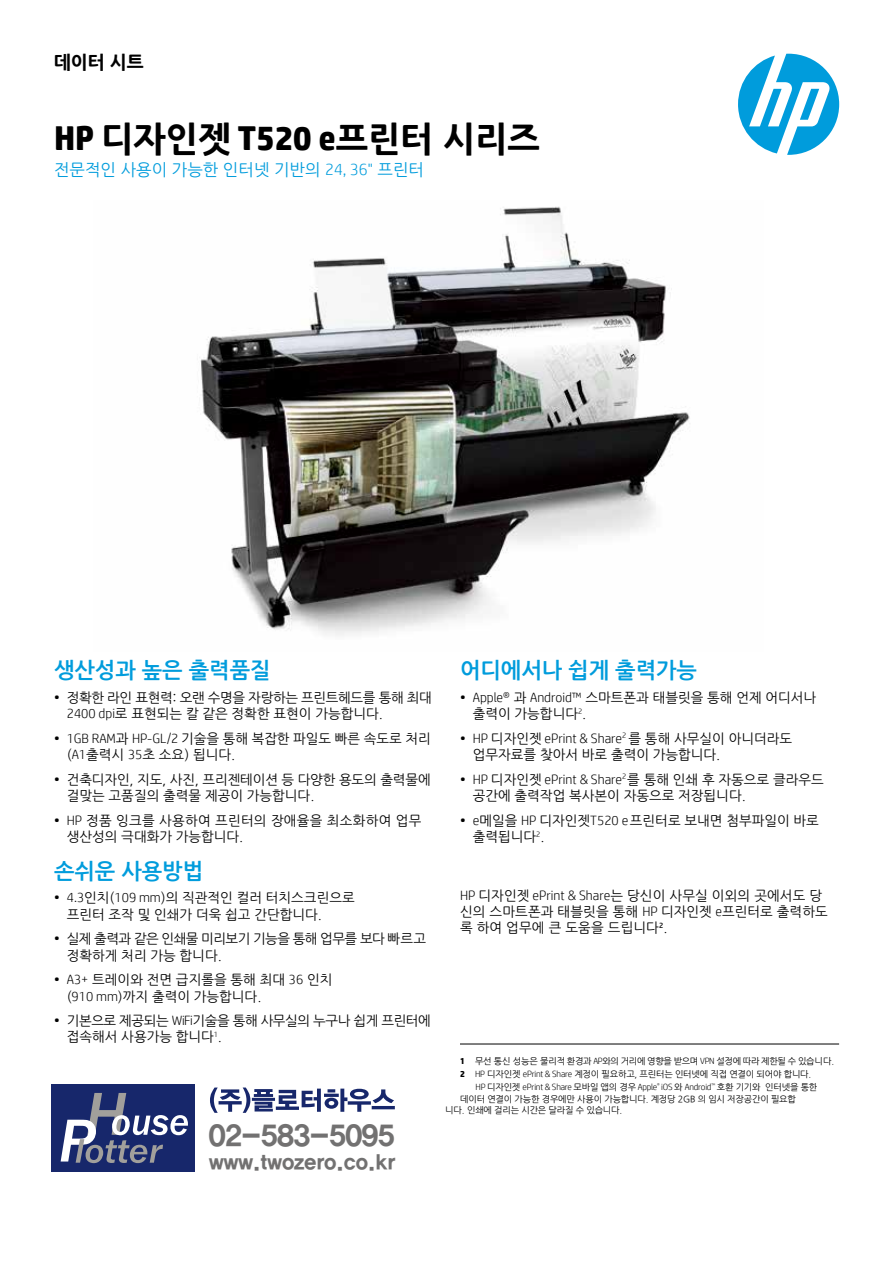
<style>
.page{position:relative;width:893px;height:1263px;background:#fff}
.page>*{position:absolute;margin:0;border:0;box-sizing:border-box;transform-origin:0 0}
.t1{font:700 34.5px "Nanum Gothic OTF Extra";color:#000}
.t2{font:28.95px "YDIYGO360";color:#727171}
.t3{font:21.75px "Nanum Gothic OTF Bold";color:#009cdc}
.t4{font:20.55px "YDIYGO360";color:#727171}
.t5{font:700 18px "Nanum Gothic OTF Extra";color:#000}
.t6{font:16.5px "Nanum Gothic OTF";color:#009cdc}
.t7{font:13.5px/16.2px "Nanum Gothic OTF";color:#000}
.t8{font:13.5px/16.2px "Nanum Gothic OTF";letter-spacing:-.025em;color:#000}
.t9{font:13.5px/16.2px "Nanum Gothic OTF";letter-spacing:-.03em;color:#000}
.t10{font:13.5px/16.2px "Nanum Gothic OTF";letter-spacing:.02em;color:#000}
.t11{font:13.5px/16.2px "Nanum Gothic OTF";letter-spacing:-.04em;color:#000}
.t12{font:9px/11.6px "Nanum Gothic OTF";letter-spacing:-.02em;color:#000}
.t13{font:300 9px "HP Simplified";letter-spacing:-.02em;color:#000}
.t14{font:9px "Nanum Gothic OTF";letter-spacing:-.04em;color:#000}
.s1{font-family:"HP Simplified"}
.s2{font-family:"HP Simplified";font-weight:300}
.s3{font-family:"HP Simplified";font-weight:700}
.s4{font-family:"Nanum Gothic OTF";font-weight:400}
</style>
<div class="page">
<svg style="left:738px;top:54px;width:101px;height:101px"></svg>
<img style="left:200px;top:206px;width:490px;height:430px">
<hr style="left:460px;top:1044px;width:379px;height:1px;background:#000">
<div style="left:51px;top:1084px;width:144px;height:87px;background:#17276b"></div>
<svg style="left:61px;top:1093px;width:127px;height:70px"></svg>
<svg style="left:210px;top:1087px;width:185px;height:26px"></svg>
<p class="t5" style="left:54px;top:51px;width:91px">데이터 시트</p>
<p class="t1" style="left:54px;top:118px;width:487px"><span class="s1">HP</span> 디자인젯 <span class="s1">T520 e</span>프린터 시리즈</p>
<p class="t6" style="left:54px;top:160px;width:372px">전문적인 사용이 가능한 인터넷 기반의 <span class="s2">24, 36"</span> 프린터</p>
<p class="t3" style="left:54px;top:659px;width:218px">생산성과 높은 출력품질</p>
<p class="t8" style="left:67px;top:689px;width:367px;text-indent:-13px"><span class="s1">•</span> 정확한 라인 표현력: 오랜 수명을 자랑하는 프린트헤드를 통해 최대<br><span class="s2">2400 dpi</span>로 표현되는 칼 같은 정확한 표현이 가능합니다.</p>
<p class="t7" style="left:67px;top:730px;width:365px;text-indent:-13px"><span class="s1">•</span> <span class="s2">1GB RAM</span>과 <span class="s2">HP-GL/2</span> 기술을 통해 복잡한 파일도 빠른 속도로 처리 (<span class="s2">A1</span>출력시 <span class="s2">35</span>초 소요) 됩니다.</p>
<p class="t7" style="left:67px;top:771px;width:365px;text-indent:-13px"><span class="s1">•</span> 건축디자인, 지도, 사진, 프리젠테이션 등 다양한 용도의 출력물에 걸맞는 고품질의 출력물 제공이 가능합니다.</p>
<p class="t10" style="left:67px;top:812px;width:356px;text-indent:-13px"><span class="s1">•</span> <span class="s2">HP</span> 정품 잉크를 사용하여 프린터의 장애율을 최소화하여 업무 생산성의 극대화가 가능합니다.</p>
<p class="t3" style="left:54px;top:859px;width:151px">손쉬운 사용방법</p>
<p class="t7" style="left:67px;top:890px;width:289px;text-indent:-13px"><span class="s1">•</span> <span class="s2">4.3</span>인치(<span class="s2">109 mm</span>)의 직관적인 컬러 터치스크린으로 프린터 조작 및 인쇄가 더욱 쉽고 간단합니다.</p>
<p class="t11" style="left:67px;top:931px;width:361px;text-indent:-13px"><span class="s1">•</span> 실제 출력과 같은 인쇄물 미리보기 기능을 통해 업무를 보다 빠르고 정확하게 처리 가능 합니다.</p>
<p class="t7" style="left:67px;top:971px;width:267px;text-indent:-13px"><span class="s1">•</span> <span class="s2">A3+</span> 트레이와 전면 급지롤을 통해 최대 <span class="s2">36</span> 인치 (<span class="s2">910 mm</span>)까지 출력이 가능합니다.</p>
<p class="t9" style="left:67px;top:1012px;width:366px;text-indent:-13px"><span class="s1">•</span> 기본으로 제공되는 <span class="s2">WiFi</span>기술을 통해 사무실의 누구나 쉽게 프린터에 접속해서 사용가능 합니다<sup>1</sup>.</p>
<p class="t2" style="left:209px;top:1118px;width:187px">02-583-5095</p>
<p class="t4" style="left:209px;top:1150px;width:188px">www.twozero.co.kr</p>
<p class="t3" style="left:460px;top:659px;width:239px">어디에서나 쉽게 출력가능</p>
<p class="t7" style="left:473px;top:689px;width:345px;text-indent:-13px"><span class="s1">•</span> <span class="s2">Apple®</span> 과 <span class="s2">Android™</span> 스마트폰과 태블릿을 통해 언제 어디서나 출력이 가능합니다<sup>2</sup>.</p>
<p class="t7" style="left:473px;top:730px;width:321px;text-indent:-13px"><span class="s1">•</span> <span class="s2">HP</span> 디자인젯 <span class="s2">ePrint &amp; Share</span><sup>2</sup> 를 통해 사무실이 아니더라도 업무자료를 찾아서 바로 출력이 가능합니다.</p>
<p class="t7" style="left:473px;top:771px;width:353px;text-indent:-13px"><span class="s1">•</span> <span class="s2">HP</span> 디자인젯 <span class="s2">ePrint &amp; Share</span><sup>2</sup>를 통해 인쇄 후 자동으로 클라우드 공간에 출력작업 복사본이 자동으로 저장됩니다.</p>
<p class="t7" style="left:473px;top:812px;width:348px;text-indent:-13px"><span class="s1">•</span> <span class="s2">e</span>메일을 <span class="s2">HP</span> 디자인젯<span class="s2">T520 e</span>프린터로 보내면 첨부파일이 바로 출력됩니다<sup>2</sup>.</p>
<p class="t7" style="left:460px;top:887px;width:369px"><span class="s2">HP</span> 디자인젯 <span class="s2">ePrint &amp; Share</span>는 당신이 사무실 이외의 곳에서도 당 신의 스마트폰과 태블릿을 통해 <span class="s2">HP</span> 디자인젯 <span class="s2">e</span>프린터로 출력하도 록 하여 업무에 큰 도움을 드립니다<sup>2</sup>.</p>
<p class="t14" style="left:460px;top:1056px;width:376px"><span class="s3">1</span> 무선 통신 성능은 물리적 환경과 <span class="s2">AP</span>와의 거리에 영향을 받으며 <span class="s2">VPN</span> 설정에 따라 제한될 수 있습니다.</p>
<p class="t12" style="left:460px;top:1068px;width:353px"><span class="s3">2</span> <span class="s2">HP</span> 디자인젯 <span class="s2">ePrint &amp; Share</span> 계정이 필요하고, 프린터는 인터넷에 직접 연결이 되어야 합니다.</p>
<p class="t13" style="left:475px;top:1081px;width:343px">HP <span class="s4">디자인젯</span> ePrint &amp; Share <span class="s4">모바일 앱의 경우</span> Apple<sup>®</sup> iOS <span class="s4">와</span> Android<sup>™</sup> <span class="s4">호환 기기와 인터넷을 통한</span></p>
<p class="t12" style="left:445px;top:1093px;width:352px;text-indent:15px">데이터 연결이 가능한 경우에만 사용이 가능합니다. 계정당 2GB 의 임시 저장공간이 필요합 니다. 인쇄에 걸리는 시간은 달라질 수 있습니다.</p>
</div>
